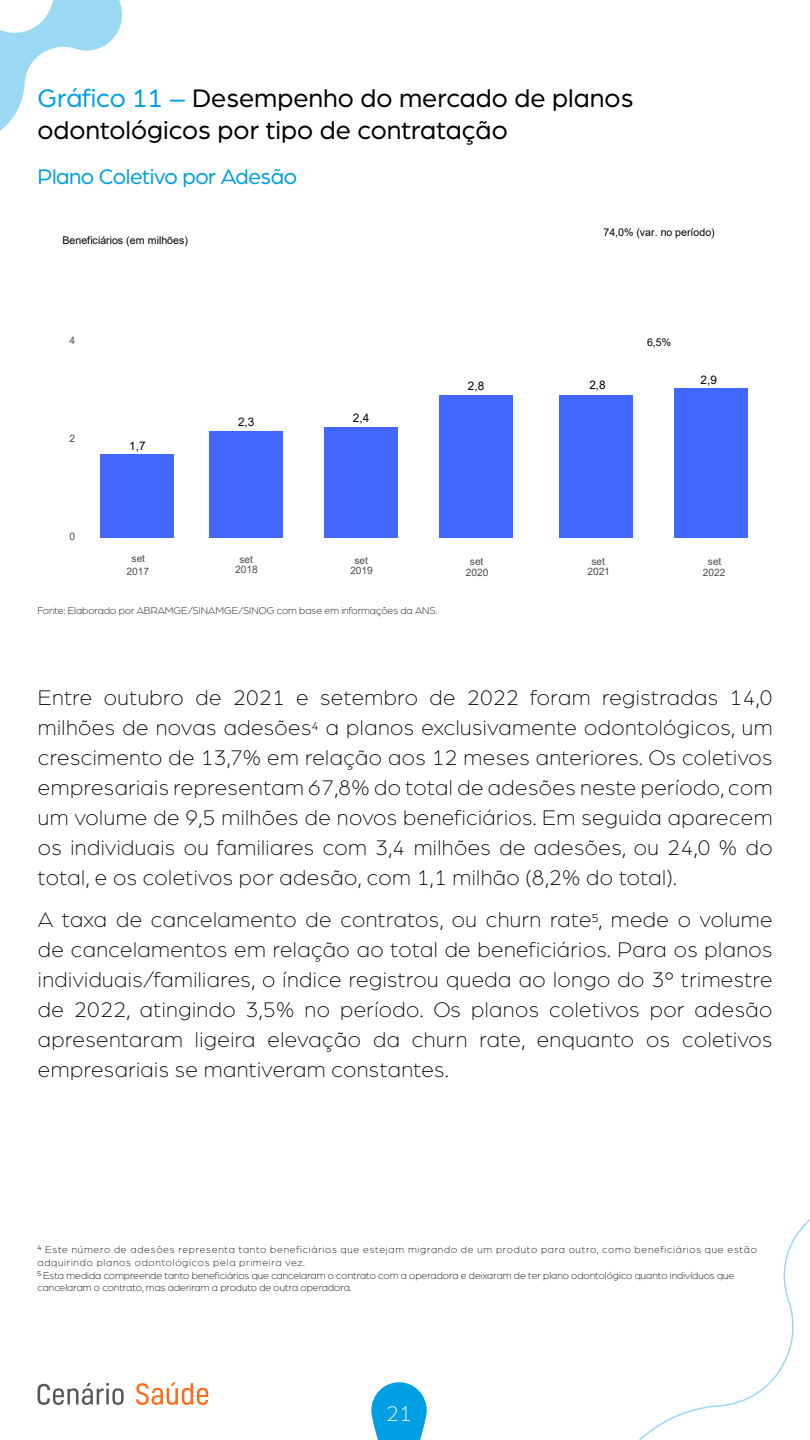
<style>
.page{position:relative;width:810px;height:1440px;background:#fff}
.page>*{position:absolute;margin:0;border:0;box-sizing:border-box;transform-origin:0 0}
.t1{font:27px/32.4px "Arboria";color:#000}
.t2{font:300 22.5px/30px "Arboria";letter-spacing:.02em;color:#000;text-align:justify}
.t3{font:22.5px "Arboria";letter-spacing:-.02em;color:#009fe3}
.t4{font:300 22.5px "Arboria";color:#fff}
.t5{font:11.77px "Arial";color:#000}
.t6{font:10.65px "Arial";color:#000}
.t7{font:300 10.5px/12.6px "Arboria";color:#000}
.t8{font:10.27px/10.1px "Arial";letter-spacing:-.005em;color:#4d4d4d;text-align:center}
.s1{color:#009fe3}
.s2{font-size:17.25px}
</style>
<div class="page">
<svg style="left:371px;top:1382px;width:56px;height:58px"></svg>
<svg style="left:38px;top:1383px;width:86px;height:22px"></svg>
<svg style="left:136px;top:1382px;width:72px;height:23px"></svg>
<svg style="left:639px;top:1219px;width:171px;height:221px"></svg>
<svg style="left:0;top:0;width:123px;height:131px"></svg>
<div style="left:100px;top:454px;width:73px;height:84px;background:#4267ff"></div>
<div style="left:210px;top:431px;width:73px;height:107px;background:#4267ff"></div>
<div style="left:325px;top:427px;width:73px;height:111px;background:#4267ff"></div>
<div style="left:439px;top:395px;width:74px;height:143px;background:#4267ff"></div>
<div style="left:560px;top:395px;width:73px;height:143px;background:#4267ff"></div>
<div style="left:674px;top:388px;width:74px;height:150px;background:#4267ff"></div>
<p class="t1" style="left:38px;top:80px;width:597px"><span class="s1">Gráfico 11 –</span> Desempenho do mercado de planos odontológicos por tipo de contratação</p>
<p class="t3" style="left:38px;top:162px;width:261px">Plano Coletivo por Adesão</p>
<p class="t6" style="left:63px;top:233px;width:127px">Beneficiários (em milhões)</p>
<p class="t8" style="left:69px;top:335px;width:7px">4</p>
<p class="t8" style="left:69px;top:433px;width:7px">2</p>
<p class="t8" style="left:69px;top:532px;width:7px">0</p>
<p class="t5" style="left:129px;top:438px;width:18px">1,7</p>
<p class="t5" style="left:238px;top:414px;width:18px">2,3</p>
<p class="t5" style="left:353px;top:409px;width:18px">2,4</p>
<p class="t5" style="left:468px;top:378px;width:18px">2,8</p>
<p class="t6" style="left:604px;top:225px;width:113px">74,0% (var. no período)</p>
<p class="t5" style="left:589px;top:377px;width:18px">2,8</p>
<p class="t6" style="left:647px;top:335px;width:26px">6,5%</p>
<p class="t5" style="left:701px;top:372px;width:18px">2,9</p>
<p class="t8" style="left:126px;top:552px;width:24px;line-height:12.9px">set<br>2017</p>
<p class="t8" style="left:235px;top:555px;width:24px;line-height:9.4px">set<br>2018</p>
<p class="t8" style="left:350px;top:555px;width:24px">set<br>2019</p>
<p class="t8" style="left:466px;top:556px;width:24px;line-height:10.8px">set<br>2020</p>
<p class="t8" style="left:587px;top:556px;width:24px">set<br>2021</p>
<p class="t8" style="left:703px;top:556px;width:24px;line-height:10.6px">set<br>2022</p>
<p class="t7" style="left:38px;top:604px;width:402px">Fonte: Elaborado por ABRAMGE/SINAMGE/SINOG com base em informações da ANS.</p>
<p class="t2" style="left:38px;top:682px;width:736px">Entre outubro de 2021 e setembro de 2022 foram registradas 14,0 milhões de novas adesões<span class="s2">⁴</span> a planos exclusivamente odontológicos, um crescimento de 13,7% em relação aos 12 meses anteriores. Os coletivos empresariais representam 67,8% do total de adesões neste período, com um volume de 9,5 milhões de novos beneficiários. Em seguida aparecem os individuais ou familiares com 3,4 milhões de adesões, ou 24,0 % do total, e os coletivos por adesão, com 1,1 milhão (8,2% do total).</p>
<p class="t2" style="left:38px;top:903px;width:736px">A taxa de cancelamento de contratos, ou churn rate<span class="s2">⁵</span>, mede o volume de cancelamentos em relação ao total de beneficiários. Para os planos individuais/familiares, o índice registrou queda ao longo do 3º trimestre de 2022, atingindo 3,5% no período. Os planos coletivos por adesão apresentaram ligeira elevação da churn rate, enquanto os coletivos empresariais se mantiveram constantes.</p>
<p class="t7" style="left:38px;top:1243px;width:721px">⁴ Este número de adesões representa tanto beneficiários que estejam migrando de um produto para outro, como beneficiários que estão adquirindo planos odontológicos pela primeira vez.<br>5 Esta medida compreende tanto beneficiários que cancelaram o contrato com a operadora e deixaram de ter plano odontológico quanto indivíduos que cancelaram o contrato, mas aderiram a produto de outra operadora.</p>
<p class="t4" style="left:386px;top:1399px;width:27px">21</p>
</div>
